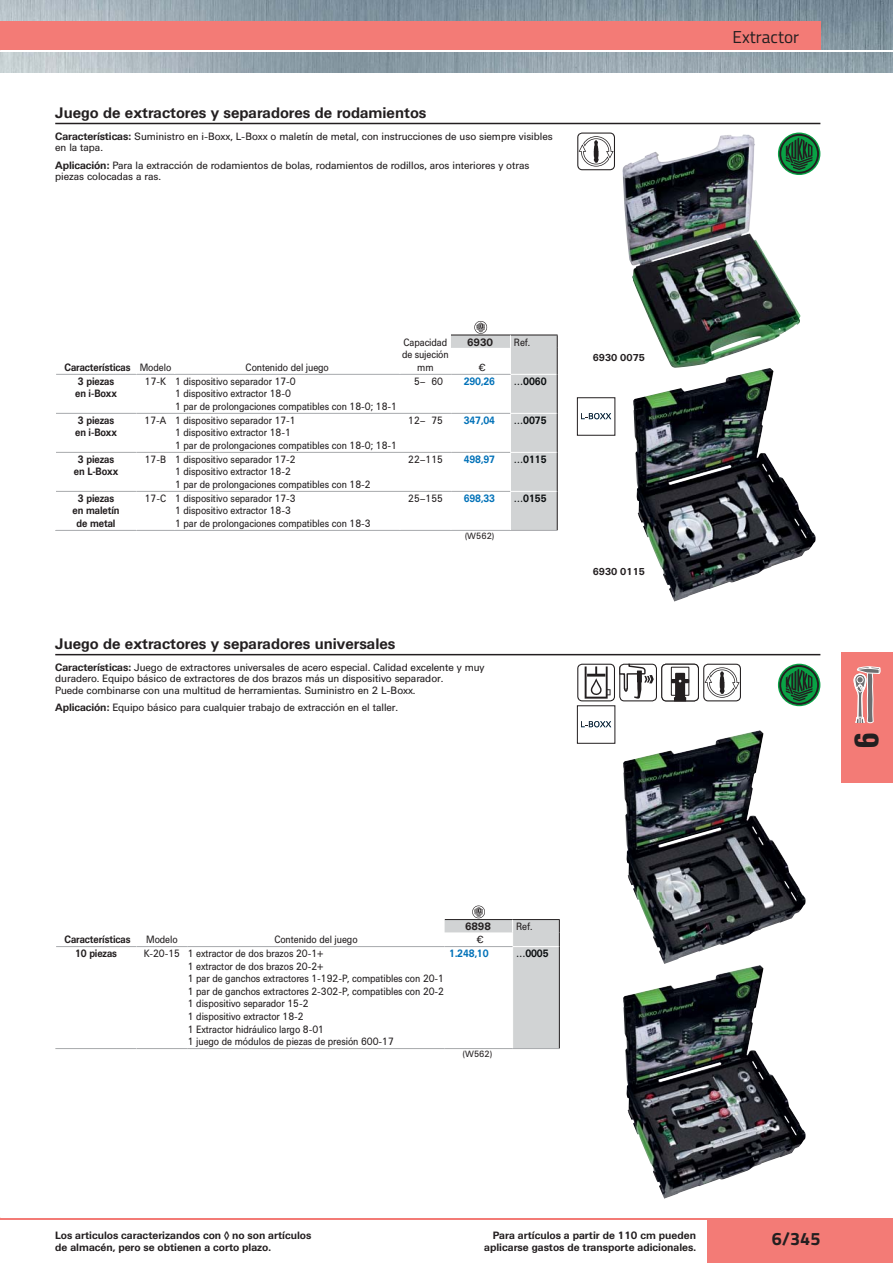
<style>
.page{position:relative;width:893px;height:1263px;background:#fff}
.page>*{position:absolute;margin:0;border:0;box-sizing:border-box;transform-origin:0 0}
.t1{font:700 33.75px "Univers Condp 67";color:#231f20}
.t2{font:700 18px "Titillium Web";color:#231f20}
.t3{font:17.25px "Titillium Web";color:#231f20}
.t4{font:700 15px "Universdp 65";color:#231f20}
.t5{font:10.5px/12.6px "Universdp 55";letter-spacing:-.01em;color:#231f20;scale:.9 1}
.t6{font:10.5px/11.2px "Universdp 55";letter-spacing:-.01em;color:#231f20}
.t7{font:700 10.5px/12px "Universdp 65";color:#231f20;text-align:right}
.t8{font:700 10.5px/12.6px "Universdp 65";color:#231f20;scale:.9 1}
.t9{font:700 10.5px "Universdp 65";letter-spacing:-.01em;color:#0071b8;scale:.9 1}
.t10{font:700 10.5px "Universdp 65";letter-spacing:-.01em;color:#0b0e10;scale:.9 1}
.t11{font:700 9.9px "Universdp 65";color:#231f20}
.t12{font:9px "Universdp 55";letter-spacing:-.01em;color:#231f20;scale:.95 1}
.s1{font-family:"Universdp 65";font-weight:700}
.s2{font-family:"Universdp 55";font-weight:400}
</style>
<div class="page">
<img style="left:0;top:0;width:893px;height:73px">
<hr style="left:0;top:50px;width:893px;height:1px;background:#fff">
<div style="left:0;top:21px;width:820px;height:29px;background:#f37b76"></div>
<hr style="left:0;top:1218px;width:893px;height:1px;background:#f37b76">
<div style="left:708px;top:1219px;width:185px;height:44px;background:#f37b76"></div>
<hr style="left:55px;top:530px;width:81px;height:1px;background:#a7a9ac">
<hr style="left:136px;top:530px;width:422px;height:1px;background:#a7a9ac">
<hr style="left:56px;top:374px;width:80px;height:1px;background:#a7a9ac">
<hr style="left:56px;top:413px;width:80px;height:1px;background:#a7a9ac">
<hr style="left:56px;top:452px;width:80px;height:1px;background:#a7a9ac">
<hr style="left:56px;top:491px;width:80px;height:1px;background:#a7a9ac">
<hr style="left:136px;top:413px;width:315px;height:1px;background:#a7a9ac">
<hr style="left:136px;top:452px;width:315px;height:1px;background:#a7a9ac">
<hr style="left:136px;top:491px;width:315px;height:1px;background:#a7a9ac">
<hr style="left:136px;top:374px;width:315px;height:1px;background:#a7a9ac">
<svg style="left:451px;top:321px;width:107px;height:209px"></svg>
<hr style="left:55px;top:123px;width:765px;height:1px;background:#231f20">
<hr style="left:55px;top:1048px;width:81px;height:1px;background:#a7a9ac">
<hr style="left:136px;top:1048px;width:424px;height:1px;background:#a7a9ac">
<hr style="left:56px;top:946px;width:80px;height:1px;background:#a7a9ac">
<hr style="left:136px;top:946px;width:309px;height:1px;background:#a7a9ac">
<svg style="left:445px;top:906px;width:115px;height:143px"></svg>
<hr style="left:55px;top:654px;width:765px;height:1px;background:#231f20">
<svg style="left:577px;top:133px;width:38px;height:37px"></svg>
<svg style="left:581px;top:413px;width:30px;height:6px"></svg>
<svg style="left:577px;top:664px;width:77px;height:37px"></svg>
<div style="left:619px;top:664px;width:38px;height:37px;border:1px solid #231f20;border-radius:4px"></div>
<div style="left:671px;top:667px;width:18px;height:29px;border:1px solid #231f20"></div>
<svg style="left:671px;top:673px;width:18px;height:26px"></svg>
<div style="left:661px;top:664px;width:38px;height:37px;border:1px solid #231f20;border-radius:4px"></div>
<svg style="left:703px;top:664px;width:38px;height:37px"></svg>
<svg style="left:581px;top:721px;width:30px;height:6px"></svg>
<svg style="left:778px;top:133px;width:42px;height:42px"></svg>
<svg style="left:800px;top:134px;width:19px;height:40px"></svg>
<img style="left:622px;top:134px;width:178px;height:234px">
<img style="left:633px;top:368px;width:183px;height:234px">
<svg style="left:778px;top:664px;width:42px;height:42px"></svg>
<svg style="left:779px;top:665px;width:40px;height:40px;background:#367a50"></svg>
<img style="left:623px;top:730px;width:182px;height:469px">
<div style="left:842px;top:653px;width:51px;height:130px;background:#f37b76"></div>
<svg style="left:854px;top:667px;width:26px;height:56px"></svg>
<h3 class="t4" style="left:55px;top:108px;width:372px">Juego de extractores y separadores de rodamientos</h3>
<p class="t6" style="left:55px;top:132px;width:499px"><span class="s1">Características:</span> Suministro en i-Boxx, L-Boxx o maletín de metal, con instrucciones de uso siempre visibles en la tapa.</p>
<p class="t6" style="left:55px;top:160px;width:476px"><span class="s1">Aplicación:</span> Para la extracción de rodamientos de bolas, rodamientos de rodillos, aros interiores y otras piezas colocadas a ras.</p>
<p class="t8" style="left:65px;top:362px;width:120px">Características <span class="s2">Modelo</span></p>
<p class="t5" style="left:246px;top:362px;width:94px">Contenido del juego</p>
<p class="t5" style="left:402px;top:337px;width:53px;text-align:center">Capacidad de sujeción mm</p>
<p class="t7" style="left:467px;top:337px;width:27px">6930</p>
<p class="t5" style="left:514px;top:337px;width:20px">Ref.</p>
<p class="t5" style="left:479px;top:362px;width:9px">€</p>
<p class="t8" style="left:75px;top:376px;width:48px">3 piezas en i-Boxx</p>
<p class="t5" style="left:175px;top:376px;width:248px;text-indent:-30px">17-K 1 dispositivo separador 17-0<br>1 dispositivo extractor 18-0<br>1 par de prolongaciones compatibles con 18-0; 18-1</p>
<p class="t5" style="left:414px;top:376px;width:34px">5– 60</p>
<p class="t9" style="left:464px;top:378px;width:36px">290,26</p>
<p class="t10" style="left:514px;top:378px;width:38px">…0060</p>
<p class="t8" style="left:75px;top:415px;width:48px">3 piezas en i-Boxx</p>
<p class="t5" style="left:175px;top:415px;width:248px;text-indent:-30px">17-A 1 dispositivo separador 17-1<br>1 dispositivo extractor 18-1<br>1 par de prolongaciones compatibles con 18-0; 18-1</p>
<p class="t5" style="left:408px;top:415px;width:40px">12– 75</p>
<p class="t9" style="left:464px;top:417px;width:36px">347,04</p>
<p class="t10" style="left:514px;top:417px;width:38px">…0075</p>
<p class="t8" style="left:74px;top:454px;width:51px;text-align:center">3 piezas en L-Boxx</p>
<p class="t5" style="left:175px;top:454px;width:219px;text-indent:-30px">17-B 1 dispositivo separador 17-2<br>1 dispositivo extractor 18-2<br>1 par de prolongaciones compatibles con 18-2</p>
<p class="t5" style="left:408px;top:454px;width:40px">22–115</p>
<p class="t9" style="left:464px;top:456px;width:36px">498,97</p>
<p class="t10" style="left:514px;top:456px;width:38px">…0115</p>
<p class="t8" style="left:73px;top:493px;width:54px;text-align:center">3 piezas en maletín de metal</p>
<p class="t5" style="left:175px;top:493px;width:219px;text-indent:-30px">17-C 1 dispositivo separador 17-3<br>1 dispositivo extractor 18-3<br>1 par de prolongaciones compatibles con 18-3</p>
<p class="t5" style="left:408px;top:493px;width:40px">25–155</p>
<p class="t9" style="left:464px;top:495px;width:36px">698,33</p>
<p class="t10" style="left:514px;top:495px;width:38px">…0155</p>
<p class="t12" style="left:465px;top:533px;width:33px">(W562)</p>
<h3 class="t4" style="left:55px;top:639px;width:342px">Juego de extractores y separadores universales</h3>
<p class="t6" style="left:55px;top:663px;width:431px"><span class="s1">Características:</span> Juego de extractores universales de acero especial. Calidad excelente y muy duradero. Equipo básico de extractores de dos brazos más un dispositivo separador.<br>Puede combinarse con una multitud de herramientas. Suministro en 2 L-Boxx.</p>
<p class="t6" style="left:55px;top:703px;width:344px"><span class="s1">Aplicación:</span> Equipo básico para cualquier trabajo de extracción en el taller.</p>
<p class="t11" style="left:593px;top:354px;width:54px">6930 0075</p>
<p class="t11" style="left:593px;top:568px;width:54px">6930 0115</p>
<h3 class="t3" style="left:732px;top:23px;width:68px">Extractor</h3>
<h1 class="t1" style="left:847px;top:749px;width:18px;rotate:-90deg">6</h1>
<p class="t8" style="left:65px;top:934px;width:75px">Características</p>
<p class="t5" style="left:146px;top:934px;width:37px">Modelo</p>
<p class="t5" style="left:274px;top:934px;width:94px">Contenido del juego</p>
<p class="t7" style="left:465px;top:922px;width:27px">6898</p>
<p class="t5" style="left:516px;top:921px;width:20px">Ref.</p>
<p class="t5" style="left:477px;top:934px;width:9px">€</p>
<p class="t8" style="left:75px;top:948px;width:48px">10 piezas</p>
<p class="t5" style="left:188px;top:948px;width:286px;text-indent:-44px">K-20-15 1 extractor de dos brazos 20-1+<br>1 extractor de dos brazos 20-2+<br>1 par de ganchos extractores 1-192-P, compatibles con 20-1<br>1 par de ganchos extractores 2-302-P, compatibles con 20-2<br>1 dispositivo separador 15-2<br>1 dispositivo extractor 18-2<br>1 Extractor hidráulico largo 8-01<br>1 juego de módulos de piezas de presión 600-17</p>
<p class="t9" style="left:449px;top:950px;width:45px">1.248,10</p>
<p class="t10" style="left:516px;top:950px;width:38px">…0005</p>
<p class="t12" style="left:463px;top:1051px;width:33px">(W562)</p>
<p class="t7" style="left:484px;top:1231px;width:213px">Para artículos a partir de 110 cm pueden aplicarse gastos de transporte adicionales.</p>
<p class="t7" style="left:55px;top:1231px;width:258px;text-align:left">Los articulos caracterizandos con ◊ no son artículos de almacén, pero se obtienen a corto plazo.</p>
<h2 class="t2" style="left:772px;top:1224px;width:50px">6/345</h2>
</div>
